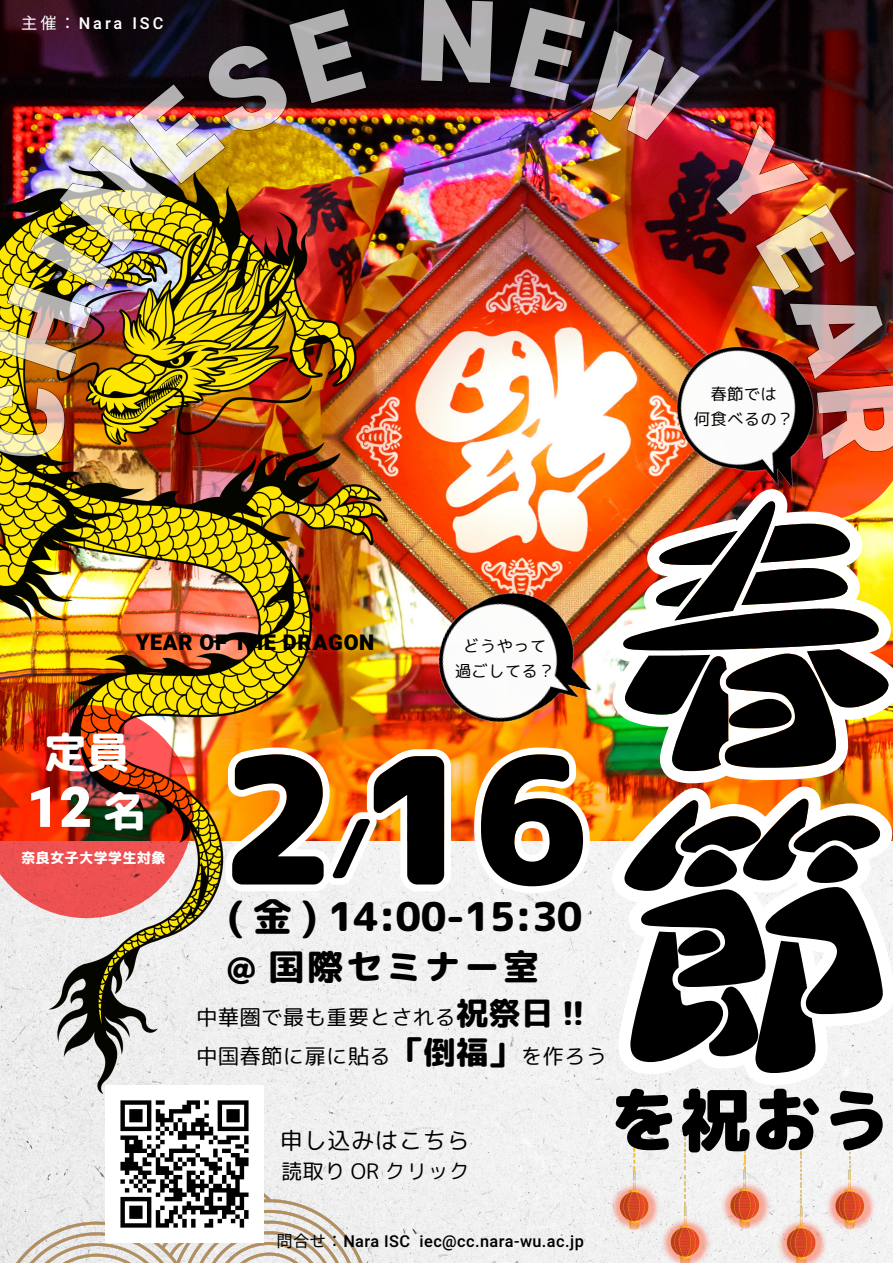
<style>
.page{position:relative;width:893px;height:1263px;background:#fff}
.page>*{position:absolute;margin:0;border:0;box-sizing:border-box;transform-origin:0 0}
.t1{font:311.85px/296.2px "Tensentype Kong Miao Shi Tou JF";color:#000}
.t2{font:175.8px "rounded mplus 2 c black";color:#000}
.t3{font:76.65px "rounded mplus 2 c black";color:#000}
.t4{font:70.65px "rounded mplus 2 c black";color:#000}
.t5{font:900 56.25px "Heebo";color:#fff}
.t6{font:43.2px "rounded mplus 2 c heavy";color:#fff}
.t7{font:39.6px "rounded mplus 2 c heavy";letter-spacing:-.015em;color:#000}
.t8{font:36px "rounded mplus 2 c heavy";letter-spacing:.085em;color:#000}
.t9{font:23.85px "rounded mplus 2 c regular";color:#000}
.t10{font:21.6px/39.2px "rounded mplus 2 c regular";color:#000}
.t11{font:900 21.6px "Heebo";letter-spacing:.035em;color:#000}
.t12{font:21.45px "rounded mplus 2 c regular";color:#000}
.t13{font:16.65px/24.9px "rounded mplus 2 c regular";color:#000;text-align:center}
.t14{font:500 16.35px "Heebo";letter-spacing:.025em;color:#000}
.t15{font:500 16.35px "Heebo";letter-spacing:.18em;color:#fff}
.t16{font:14.4px "rounded mplus 2 c heavy";color:#fff}
.s1{font-family:"Source Han Sans JP";font-weight:400}
.s2{font-family:"rounded mplus 2 c heavy";font-weight:400;font-size:43.2px}
.s3{font-family:"rounded mplus 2 c heavy";font-size:32.4px}
</style>
<div class="page">
<div style="left:0;top:840px;width:893px;height:423px;background:#f1f1f1"></div>
<img style="left:387px;top:460px;width:224px;height:380px">
<img style="left:0;top:460px;width:387px;height:634px">
<img style="left:0;top:705px;width:193px;height:213px">
<img style="left:0;top:0;width:893px;height:460px">
<img style="left:0;top:1171px;width:390px;height:92px">
<img style="left:611px;top:522px;width:282px;height:563px">
<img style="left:610px;top:1129px;width:268px;height:134px">
<svg style="left:225px;top:747px;width:365px;height:146px"></svg>
<img style="left:412px;top:554px;width:210px;height:210px">
<img style="left:631px;top:522px;width:243px;height:16px">
<img style="left:106px;top:1085px;width:158px;height:158px">
<svg style="left:0;top:383px;width:67px;height:77px;background:#b27b00"></svg>
<img style="left:0;top:9px;width:366px;height:365px">
<svg style="left:421px;top:0;width:72px;height:83px;background:#08050b"></svg>
<img style="left:510px;top:8px;width:383px;height:514px">
<p class="t15" style="left:21px;top:11px;width:144px"><span class="s1">主催：</span>Nara ISC</p>
<p class="t13" style="left:694px;top:382px;width:101px">春節では<br>何食べるの？</p>
<p class="t11" style="left:136px;top:627px;width:240px">YEAR OF THE DRAGON</p>
<p class="t13" style="left:455px;top:633px;width:101px">どうやって過ごしてる？</p>
<h3 class="t6" style="left:44px;top:722px;width:88px">定員</h3>
<h3 class="t5" style="left:27px;top:768px;width:121px">12 <span class="s2">名</span></h3>
<p class="t16" style="left:21px;top:847px;width:146px">奈良女子大学学生対象</p>
<h2 class="t2" style="left:219px;top:695px;width:372px">216</h2>
<h3 class="t7" style="left:227px;top:888px;width:357px">( 金 ) 14:00-15:30</h3>
<h3 class="t3" style="left:331px;top:793px;width:43px">/</h3>
<h3 class="t8" style="left:227px;top:941px;width:314px">@ 国際セミナー室</h3>
<p class="t10" style="left:196px;top:998px;width:413px">中華圏で最も重要とされる<span class="s3">祝祭日 !!</span>中国春節に扉に貼る<span class="s3">「倒福」</span>を作ろう</p>
<p class="t9" style="left:279px;top:1123px;width:192px">申し込みはこちら</p>
<p class="t12" style="left:281px;top:1156px;width:191px">読取り OR クリック</p>
<h1 class="t1" style="left:597px;top:483px;width:313px">春節</h1>
<h3 class="t4" style="left:610px;top:1070px;width:284px">を祝おう</h3>
<p class="t14" style="left:277px;top:1229px;width:309px"><span class="s1">問合せ：</span>Nara ISC iec@cc.nara-wu.ac.jp</p>
</div>
